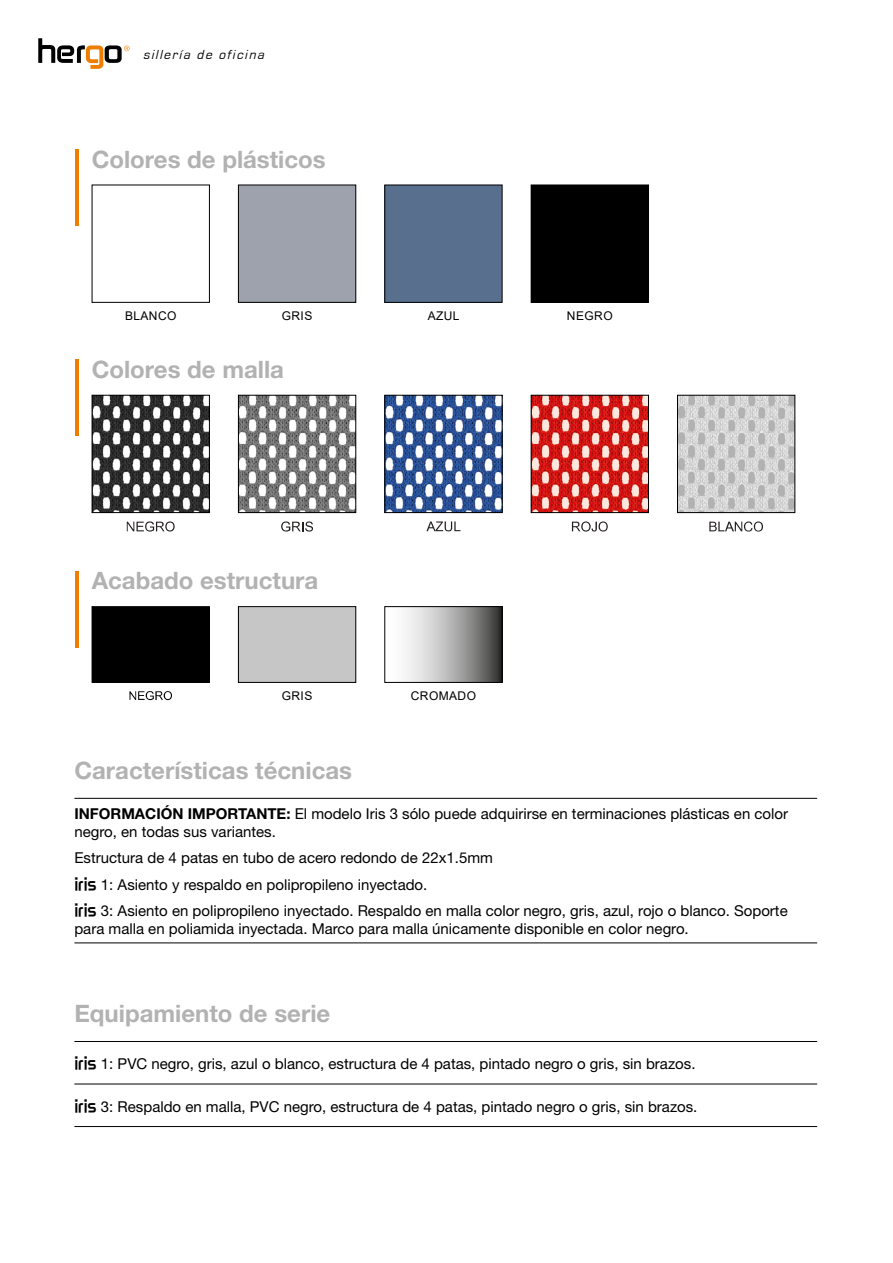
<style>
.page{position:relative;width:893px;height:1263px;background:#fff}
.page>*{position:absolute;margin:0;border:0;box-sizing:border-box;transform-origin:0 0}
.t1{font:700 24px "Helvetica Neue";color:#b3b2b2}
.t2{font:15px/18px "Helvetica Neue";color:#000}
.t3{font:italic 13.5px "Eurostile";color:#000}
.t4{font:12px "Arial";letter-spacing:.035em;color:#000}
.s1{font-weight:700}
.s2{font-family:"Zekton";font-weight:700}
</style>
<div class="page">
<svg style="left:38px;top:38px;width:92px;height:31px"></svg>
<hr style="left:74px;top:1041px;width:743px;height:1px;background:#000">
<hr style="left:74px;top:1084px;width:743px;height:1px;background:#000">
<hr style="left:74px;top:1126px;width:743px;height:1px;background:#000">
<hr style="left:74px;top:798px;width:743px;height:1px;background:#000">
<hr style="left:74px;top:942px;width:743px;height:1px;background:#000">
<hr style="left:75px;top:359px;width:4px;height:77px;background:#ef7d00">
<svg style="left:127px;top:521px;width:48px;height:10px"></svg>
<svg style="left:281px;top:521px;width:32px;height:10px"></svg>
<svg style="left:426px;top:521px;width:34px;height:10px"></svg>
<svg style="left:572px;top:521px;width:36px;height:10px"></svg>
<svg style="left:709px;top:521px;width:54px;height:10px"></svg>
<img style="left:94px;top:397px;width:114px;height:114px">
<div style="left:92px;top:395px;width:118px;height:118px;border:1px solid #000"></div>
<img style="left:240px;top:397px;width:114px;height:114px">
<div style="left:238px;top:395px;width:118px;height:118px;border:1px solid #000"></div>
<img style="left:386px;top:397px;width:114px;height:114px">
<div style="left:384px;top:395px;width:118px;height:118px;border:1px solid #000"></div>
<img style="left:533px;top:397px;width:114px;height:114px">
<div style="left:531px;top:395px;width:118px;height:118px;border:1px solid #000"></div>
<img style="left:679px;top:397px;width:114px;height:114px">
<div style="left:677px;top:395px;width:118px;height:118px;border:1px solid #000"></div>
<hr style="left:75px;top:571px;width:4px;height:76px;background:#ef7d00">
<svg style="left:129px;top:691px;width:43px;height:9px"></svg>
<div style="left:92px;top:607px;width:117px;height:75px;background:#000"></div>
<div style="left:92px;top:606px;width:118px;height:77px;border:1px solid #000"></div>
<div style="left:238px;top:607px;width:118px;height:75px;background:#c6c6c6"></div>
<div style="left:238px;top:606px;width:118px;height:77px;border:1px solid #000"></div>
<svg style="left:405px;top:608px;width:95px;height:73px;background:#a8a8a7"></svg>
<div style="left:384px;top:606px;width:118px;height:77px;border:1px solid #000"></div>
<hr style="left:75px;top:149px;width:4px;height:77px;background:#ef7d00">
<div style="left:92px;top:185px;width:118px;height:118px;border:1px solid #000"></div>
<div style="left:238px;top:185px;width:118px;height:117px;background:#9ea2ac"></div>
<div style="left:238px;top:185px;width:118px;height:118px;border:1px solid #000"></div>
<div style="left:385px;top:185px;width:117px;height:117px;background:#58708e"></div>
<div style="left:384px;top:185px;width:118px;height:118px;border:1px solid #000"></div>
<div style="left:531px;top:185px;width:117px;height:117px;background:#000"></div>
<div style="left:531px;top:185px;width:118px;height:118px;border:1px solid #000"></div>
<p class="t3" style="left:143px;top:47px;width:126px">sillería de oficina</p>
<p class="t1" style="left:92px;top:144px;width:236px">Colores de plásticos</p>
<p class="t4" style="left:125px;top:307px;width:53px">BLANCO</p>
<p class="t4" style="left:282px;top:307px;width:32px">GRIS</p>
<p class="t4" style="left:428px;top:307px;width:33px">AZUL</p>
<p class="t4" style="left:567px;top:307px;width:47px">NEGRO</p>
<p class="t1" style="left:92px;top:354px;width:194px">Colores de malla</p>
<p class="t1" style="left:92px;top:566px;width:228px">Acabado estructura</p>
<p class="t4" style="left:282px;top:687px;width:32px">GRIS</p>
<p class="t4" style="left:411px;top:688px;width:67px">CROMADO</p>
<p class="t1" style="left:74px;top:755px;width:279px">Características técnicas</p>
<p class="t2" style="left:74px;top:804px;width:715px"><span class="s1">INFORMACIÓN IMPORTANTE:</span> El modelo Iris 3 sólo puede adquirirse en terminaciones plásticas en color negro, en todas sus variantes.</p>
<p class="t2" style="left:74px;top:849px;width:420px">Estructura de 4 patas en tubo de acero redondo de 22x1.5mm</p>
<p class="t2" style="left:74px;top:875px;width:354px"><span class="s2">iris</span> 1: Asiento y respaldo en polipropileno inyectado.</p>
<p class="t2" style="left:74px;top:902px;width:715px"><span class="s2">iris</span> 3: Asiento en polipropileno inyectado. Respaldo en malla color negro, gris, azul, rojo o blanco. Soporte para malla en poliamida inyectada. Marco para malla únicamente disponible en color negro.</p>
<p class="t1" style="left:74px;top:998px;width:257px">Equipamiento de serie</p>
<p class="t2" style="left:74px;top:1054px;width:623px"><span class="s2">iris</span> 1: PVC negro, gris, azul o blanco, estructura de 4 patas, pintado negro o gris, sin brazos.</p>
<p class="t2" style="left:74px;top:1097px;width:625px"><span class="s2">iris</span> 3: Respaldo en malla, PVC negro, estructura de 4 patas, pintado negro o gris, sin brazos.</p>
</div>
